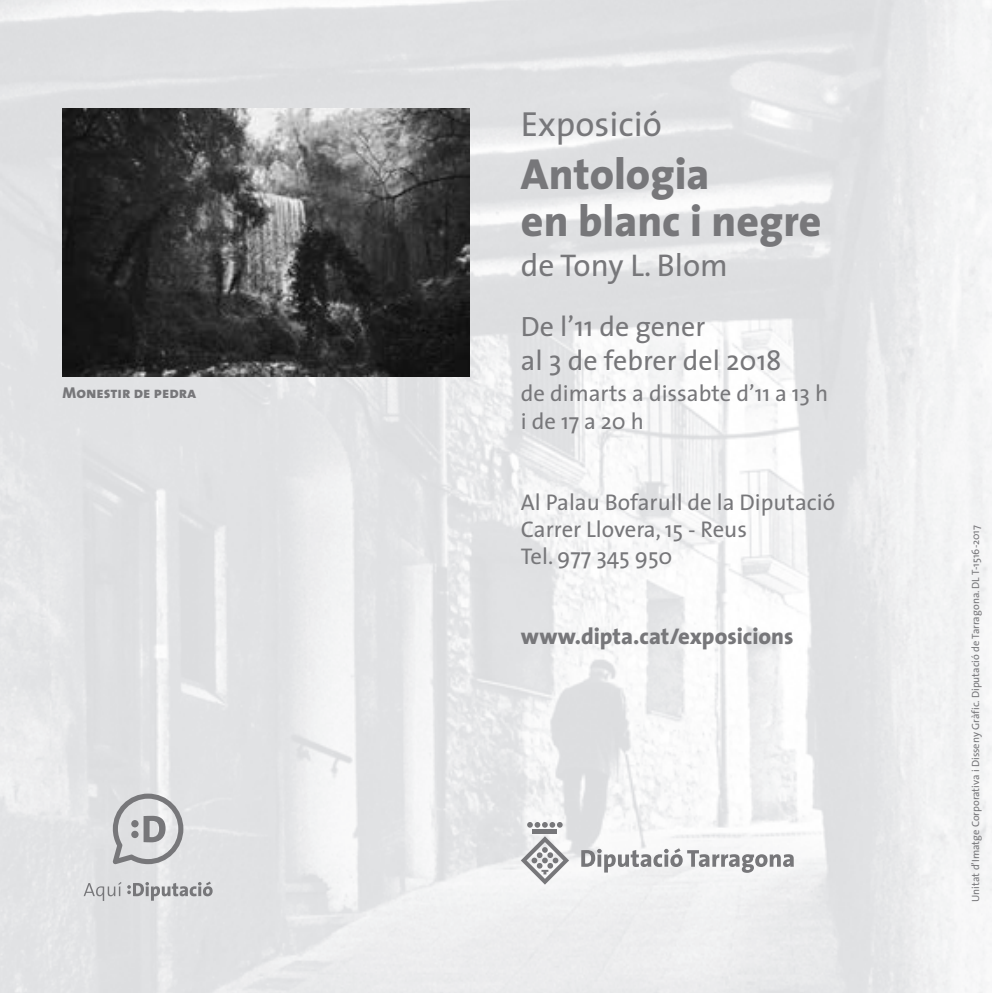
<style>
.page{position:relative;width:992px;height:993px;background:#fff}
.page>*{position:absolute;margin:0;border:0;box-sizing:border-box;transform-origin:0 0}
.t1{font:800 43.75px/47.2px "The Sans";color:#77777a}
.t2{font:35px "The Sans";color:#77777a}
.t3{font:31.5px "The Sans";color:#77777a}
.t4{font:28px/33.6px "The Sans";color:#77777a}
.t5{font:22.75px/27.3px "The Sans";color:#77777a}
.t6{font:800 22.75px "The Sans";color:#77777a}
.t7{font:15.75px "The Sans Extra Bold Caps";color:#77777a}
.t8{font:10.5px "The Sans";color:#77777a}
</style>
<div class="page">
<img style="left:0;top:0;width:991px;height:992px">
<hr style="left:533px;top:829px;width:24px;height:4px;background:#77777a">
<svg style="left:527px;top:821px;width:35px;height:6px"></svg>
<svg style="left:521px;top:836px;width:48px;height:48px"></svg>
<svg style="left:581px;top:848px;width:212px;height:24px"></svg>
<svg style="left:113px;top:793px;width:70px;height:70px;background:#bfc0c2"></svg>
<svg style="left:84px;top:881px;width:129px;height:19px;background:#c2c3c5"></svg>
<img style="left:62px;top:109px;width:407px;height:267px">
<p class="t7" style="left:63px;top:383px;width:135px">Monestir de pedra</p>
<h2 class="t2" style="left:521px;top:102px;width:142px">Exposició</h2>
<h1 class="t1" style="left:521px;top:150px;width:302px">Antologia<br>en blanc i negre</h1>
<h3 class="t3" style="left:521px;top:245px;width:208px">de Tony L. Blom</h3>
<p class="t4" style="left:521px;top:310px;width:262px">De l’11 de gener<br>al 3 de febrer del 2018</p>
<p class="t5" style="left:521px;top:380px;width:308px">de dimarts a dissabte d’11 a 13 h i de 17 a 20 h</p>
<p class="t5" style="left:521px;top:488px;width:316px">Al Palau Bofarull de la Diputació<br>Carrer Llovera, 15 - Reus<br>Tel. 977 345 950</p>
<p class="t6" style="left:521px;top:621px;width:274px">www.dipta.cat/exposicions</p>
<p class="t8" style="left:968px;top:901px;width:378px;rotate:-90deg">Unitat d’Imatge Corporativa i Disseny Gràfic. Diputació de Tarragona. DL T-1516-2017</p>
</div>
